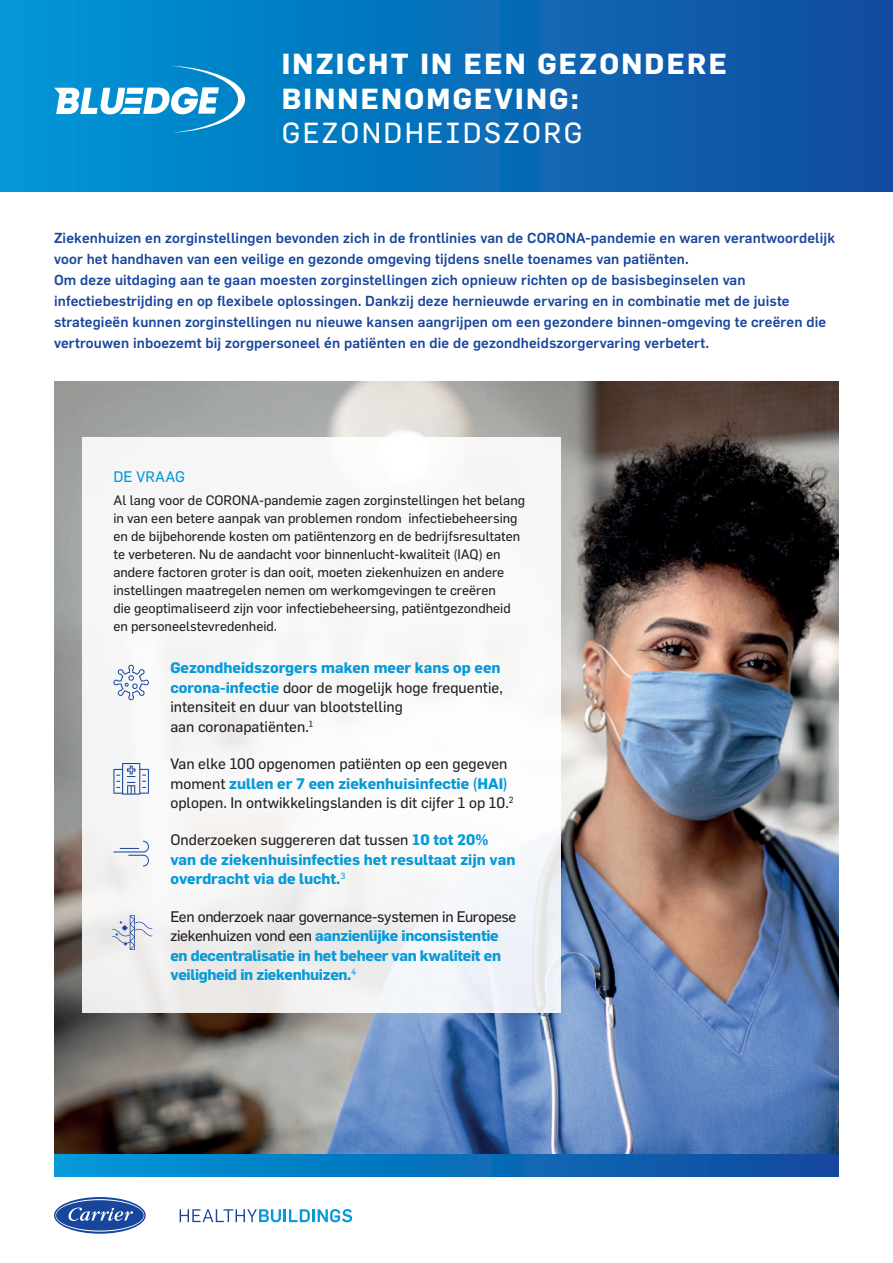
<style>
.page{position:relative;width:893px;height:1263px;background:#fff}
.page>*{position:absolute;margin:0;border:0;box-sizing:border-box;transform-origin:0 0}
.t1{font:700 28.5px/34.5px "Flama";letter-spacing:.08em;color:#fff}
.t2{font:28.5px "Flama";letter-spacing:.08em;color:#fff}
.t3{font:15px/19.5px "Flama Basic";color:#231f20}
.t4{font:700 15px/19.5px "Flama";color:#069ad9}
.t5{font:700 15px/19.5px "Flama";letter-spacing:-.02em;color:#069ad9}
.t6{font:15px "Flama Basic";letter-spacing:-.02em;color:#231f20}
.t7{font:15px "Flama Basic";letter-spacing:.01em;color:#069ad9}
.t8{font:500 14.25px/21px "Flama";letter-spacing:.01em;color:#18469d}
.t9{font:13.5px/18px "Flama Basic";color:#231f20}
.s1{font-family:"Flama";font-weight:700;color:#069ad9}
.s2{font-family:"Flama Basic";font-weight:400;color:#231f20}
</style>
<div class="page">
<div style="left:0;top:0;width:893px;height:191px;background:linear-gradient(to right,#0097d7,#12499e)"></div>
<svg style="left:54px;top:1197px;width:92px;height:37px"></svg>
<svg style="left:55px;top:1199px;width:89px;height:32px"></svg>
<svg style="left:180px;top:1209px;width:172px;height:13px"></svg>
<img style="left:54px;top:382px;width:785px;height:773px">
<div style="left:82px;top:437px;width:479px;height:575px;background:#f7f7f7"></div>
<svg style="left:112px;top:915px;width:40px;height:35px"></svg>
<svg style="left:113px;top:665px;width:36px;height:35px"></svg>
<svg style="left:113px;top:763px;width:36px;height:32px"></svg>
<svg style="left:113px;top:841px;width:36px;height:25px"></svg>
<div style="left:54px;top:1155px;width:785px;height:22px;background:linear-gradient(to right,#0099d8,#13489c)"></div>
<svg style="left:54px;top:66px;width:191px;height:67px"></svg>
<h1 class="t1" style="left:282px;top:46px;width:447px">INZICHT IN EEN GEZONDERE<br>BINNENOMGEVING:</h1>
<h1 class="t2" style="left:282px;top:116px;width:302px">GEZONDHEIDSZORG</h1>
<p class="t8" style="left:54px;top:227px;width:783px">Ziekenhuizen en zorginstellingen bevonden zich in de frontlinies van de CORONA-pandemie en waren verantwoordelijk voor het handhaven van een veilige en gezonde omgeving tijdens snelle toenames van patiënten.<br>Om deze uitdaging aan te gaan moesten zorginstellingen zich opnieuw richten op de basisbeginselen van infectiebestrijding en op flexibele oplossingen. Dankzij deze hernieuwde ervaring en in combinatie met de juiste strategieën kunnen zorginstellingen nu nieuwe kansen aangrijpen om een gezondere binnen-omgeving te creëren die vertrouwen inboezemt bij zorgpersoneel én patiënten en die de gezondheidszorgervaring verbetert.</p>
<p class="t7" style="left:113px;top:466px;width:73px">DE VRAAG</p>
<p class="t9" style="left:113px;top:490px;width:413px">Al lang voor de CORONA-pandemie zagen zorginstellingen het belang in van een betere aanpak van problemen rondom infectiebeheersing en de bijbehorende kosten om patiëntenzorg en de bedrijfsresultaten te verbeteren. Nu de aandacht voor binnenlucht-kwaliteit (IAQ) en andere factoren groter is dan ooit, moeten ziekenhuizen en andere instellingen maatregelen nemen om werkomgevingen te creëren<br>die geoptimaliseerd zijn voor infectiebeheersing, patiëntgezondheid en personeelstevredenheid.</p>
<p class="t4" style="left:170px;top:658px;width:332px">Gezondheidszorgers maken meer kans op een</p>
<p class="t3" style="left:170px;top:677px;width:334px"><span class="s1">corona-infectie</span> door de mogelijk hoge frequentie, intensiteit en duur van blootstelling<br>aan coronapatiënten.<sup>1</sup></p>
<p class="t3" style="left:170px;top:753px;width:339px">Van elke 100 opgenomen patiënten op een gegeven</p>
<p class="t4" style="left:170px;top:773px;width:339px"><span class="s2">moment</span> zullen er 7 een ziekenhuisinfectie (HAI)</p>
<p class="t3" style="left:170px;top:792px;width:345px">oplopen. In ontwikkelingslanden is dit cijfer 1 op 10.<sup>2</sup></p>
<p class="t3" style="left:170px;top:829px;width:320px">Onderzoeken suggereren dat tussen <span class="s1">10 tot 20%</span></p>
<p class="t4" style="left:170px;top:849px;width:346px">van de ziekenhuisinfecties het resultaat zijn van overdracht via de lucht.<sup>3</sup></p>
<p class="t6" style="left:170px;top:906px;width:347px">Een onderzoek naar governance-systemen in Europese</p>
<p class="t5" style="left:170px;top:926px;width:332px"><span class="s2">ziekenhuizen vond een</span> aanzienlijke inconsistentie en decentralisatie in het beheer van kwaliteit en veiligheid in ziekenhuizen.<sup>4</sup></p>
</div>
